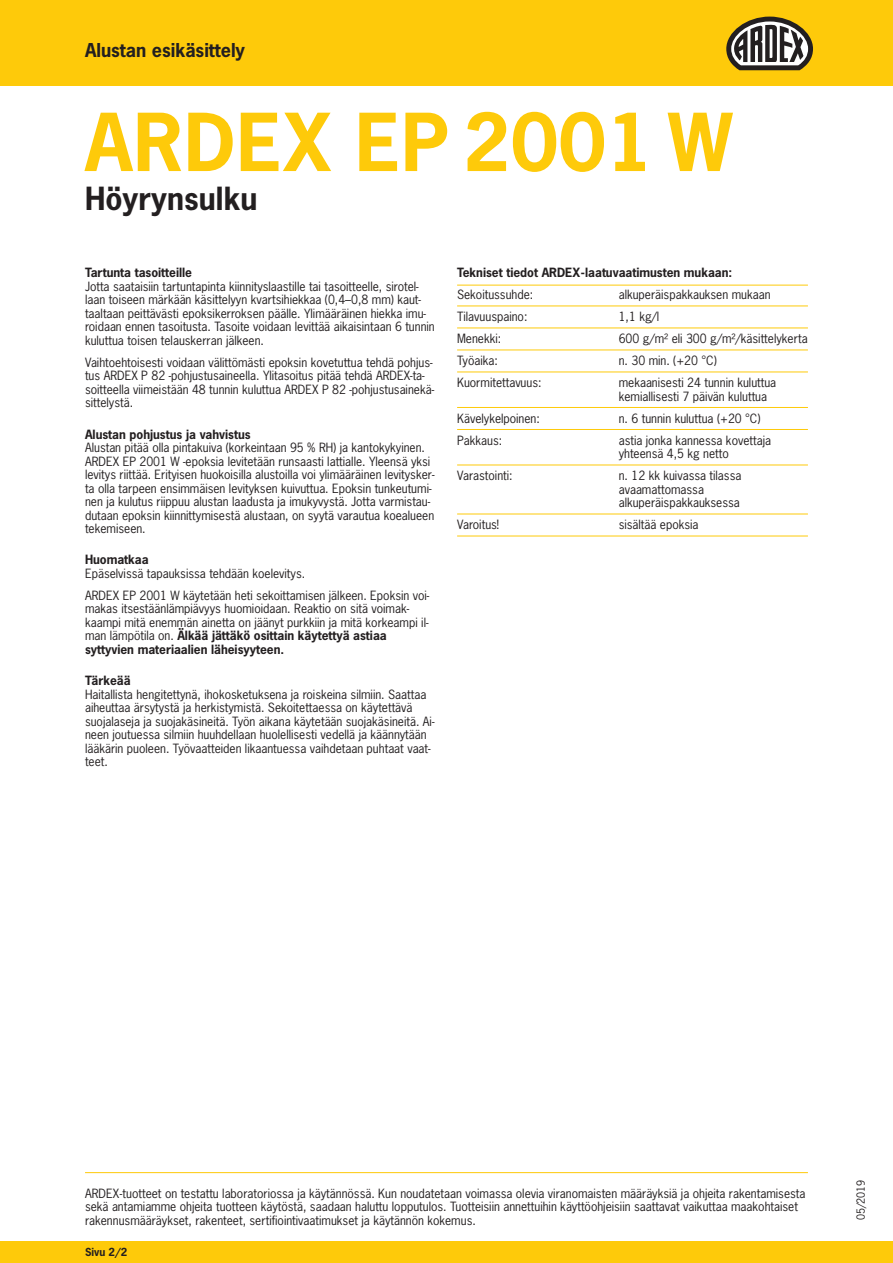
<style>
.page{position:relative;width:893px;height:1263px;background:#fff}
.page>*{position:absolute;margin:0;border:0;box-sizing:border-box;transform-origin:0 0}
.t1{font:700 75px "News Gothic Std";letter-spacing:.015em;color:#feca0a}
.t2{font:700 30px "News Gothic Std";letter-spacing:.005em;color:#231f20}
.t3{font:700 18px "News Gothic Std";color:#231f20}
.t4{font:12px/13.5px "News Gothic Std";color:#231f20}
.t5{font:700 12px "News Gothic Std";color:#231f20}
.t6{font:700 10.5px "News Gothic Std";color:#231f20}
.t7{font:10.5px "News Gothic Std";color:#231f20}
.s1{font-weight:700}
</style>
<div class="page">
<hr style="left:85px;top:1172px;width:723px;height:1px;background:#feca0a">
<div style="left:0;top:1242px;width:893px;height:21px;background:#feca0a"></div>
<div style="left:0;top:0;width:893px;height:85px;background:#feca0a"></div>
<hr style="left:457px;top:285px;width:351px;height:1px;background:#feca0a">
<hr style="left:457px;top:306px;width:351px;height:1px;background:#feca0a">
<hr style="left:457px;top:328px;width:351px;height:1px;background:#feca0a">
<hr style="left:457px;top:350px;width:351px;height:1px;background:#feca0a">
<hr style="left:457px;top:372px;width:351px;height:1px;background:#feca0a">
<hr style="left:457px;top:407px;width:351px;height:1px;background:#feca0a">
<hr style="left:457px;top:429px;width:351px;height:1px;background:#feca0a">
<hr style="left:457px;top:465px;width:351px;height:1px;background:#feca0a">
<hr style="left:457px;top:514px;width:351px;height:1px;background:#feca0a">
<hr style="left:457px;top:536px;width:351px;height:1px;background:#feca0a">
<svg style="left:726px;top:17px;width:87px;height:53px"></svg>
<h3 class="t3" style="left:85px;top:38px;width:162px">Alustan esikäsittely</h3>
<h1 class="t1" style="left:85px;top:93px;width:649px">ARDEX EP 2001 W</h1>
<h2 class="t2" style="left:85px;top:179px;width:174px">Höyrynsulku</h2>
<p class="t5" style="left:85px;top:265px;width:109px">Tartunta tasoitteille</p>
<p class="t4" style="left:85px;top:279px;width:351px">Jotta saataisiin tartuntapinta kiinnityslaastille tai tasoitteelle, sirotel&shy;laan toiseen märkään käsittelyyn kvartsihiekkaa (0,4–0,8 mm) kaut&shy;taaltaan peittävästi epoksikerroksen päälle. Ylimääräinen hiekka imu&shy;roidaan ennen tasoitusta. Tasoite voidaan levittää aikaisintaan 6 tunnin kuluttua toisen telauskerran jälkeen.</p>
<p class="t4" style="left:85px;top:355px;width:351px">Vaihtoehtoisesti voidaan välittömästi epoksin kovetuttua tehdä pohjus&shy;tus ARDEX P 82 -pohjustusaineella. Ylitasoitus pitää tehdä ARDEX-ta&shy;soitteella viimeistään 48 tunnin kuluttua ARDEX P 82 -pohjustusainekä&shy;sittelystä.</p>
<p class="t5" style="left:85px;top:426px;width:167px">Alustan pohjustus ja vahvistus</p>
<p class="t4" style="left:85px;top:441px;width:351px">Alustan pitää olla pintakuiva (korkeintaan 95 % RH) ja kantokykyinen.<br>ARDEX EP 2001 W -epoksia levitetään runsaasti lattialle. Yleensä yksi levitys riittää. Erityisen huokoisilla alustoilla voi ylimääräinen levitysker&shy;ta olla tarpeen ensimmäisen levityksen kuivuttua. Epoksin tunkeutumi&shy;nen ja kulutus riippuu alustan laadusta ja imukyvystä. Jotta varmistau&shy;dutaan epoksin kiinnittymisestä alustaan, on syytä varautua koealueen tekemiseen.</p>
<p class="t5" style="left:85px;top:552px;width:65px">Huomatkaa</p>
<p class="t4" style="left:85px;top:562px;width:346px;line-height:22px">Epäselvissä tapauksissa tehdään koelevitys.<br>ARDEX EP 2001 W käytetään heti sekoittamisen jälkeen. Epoksin voi-</p>
<p class="t4" style="left:85px;top:602px;width:345px">makas itsestäänlämpiävyys huomioidaan. Reaktio on sitä voimak&shy;kaampi mitä enemmän ainetta on jäänyt purkkiin ja mitä korkeampi il&shy;man lämpötila on. <span class="s1">Älkää jättäkö osittain käytettyä astiaa syttyvien materiaalien läheisyyteen.</span></p>
<p class="t5" style="left:85px;top:672px;width:47px">Tärkeää</p>
<p class="t4" style="left:85px;top:687px;width:351px">Haitallista hengitettynä, ihokosketuksena ja roiskeina silmiin. Saattaa aiheuttaa ärsytystä ja herkistymistä. Sekoitettaessa on käytettävä suojalaseja ja suojakäsineitä. Työn aikana käytetään suojakäsineitä. Ai&shy;neen joutuessa silmiin huuhdellaan huolellisesti vedellä ja käännytään lääkärin puoleen. Työvaatteiden likaantuessa vaihdetaan puhtaat vaat&shy;teet.</p>
<p class="t5" style="left:457px;top:265px;width:277px">Tekniset tiedot ARDEX-laatuvaatimusten mukaan:</p>
<p class="t4" style="left:457px;top:288px;width:78px">Sekoitussuhde:</p>
<p class="t4" style="left:619px;top:288px;width:153px">alkuperäispakkauksen mukaan</p>
<p class="t4" style="left:457px;top:310px;width:72px">Tilavuuspaino:</p>
<p class="t4" style="left:619px;top:310px;width:42px">1,1 kg/l</p>
<p class="t4" style="left:457px;top:332px;width:46px">Menekki:</p>
<p class="t4" style="left:619px;top:332px;width:190px">600 g/m² eli 300 g/m²/käsittelykerta</p>
<p class="t4" style="left:457px;top:354px;width:42px">Työaika:</p>
<p class="t4" style="left:619px;top:354px;width:100px">n. 30 min. (+20 °C)</p>
<p class="t4" style="left:457px;top:376px;width:86px">Kuormitettavuus:</p>
<p class="t4" style="left:619px;top:376px;width:159px">mekaanisesti 24 tunnin kuluttua kemiallisesti 7 päivän kuluttua</p>
<p class="t4" style="left:457px;top:411px;width:84px">Kävelykelpoinen:</p>
<p class="t4" style="left:619px;top:411px;width:143px">n. 6 tunnin kuluttua (+20 °C)</p>
<p class="t4" style="left:457px;top:433px;width:47px">Pakkaus:</p>
<p class="t4" style="left:619px;top:433px;width:154px">astia jonka kannessa kovettaja yhteensä 4,5 kg netto</p>
<p class="t4" style="left:457px;top:469px;width:57px">Varastointi:</p>
<p class="t4" style="left:619px;top:469px;width:124px">n. 12 kk kuivassa tilassa avaamattomassa alkuperäispakkauksessa</p>
<p class="t4" style="left:457px;top:518px;width:43px">Varoitus!</p>
<p class="t4" style="left:619px;top:518px;width:81px">sisältää epoksia</p>
<p class="t4" style="left:85px;top:1186px;width:722px">ARDEX-tuotteet on testattu laboratoriossa ja käytännössä. Kun noudatetaan voimassa olevia viranomaisten määräyksiä ja ohjeita rakentamisesta sekä antamiamme ohjeita tuotteen käytöstä, saadaan haluttu lopputulos. Tuotteisiin annettuihin käyttöohjeisiin saattavat vaikuttaa maakohtaiset rakennusmääräykset, rakenteet, sertifiointivaatimukset ja käytännön kokemus.</p>
<p class="t7" style="left:854px;top:1220px;width:42px;rotate:-90deg">05/2019</p>
<p class="t6" style="left:85px;top:1245px;width:44px">Sivu 2/2</p>
</div>
